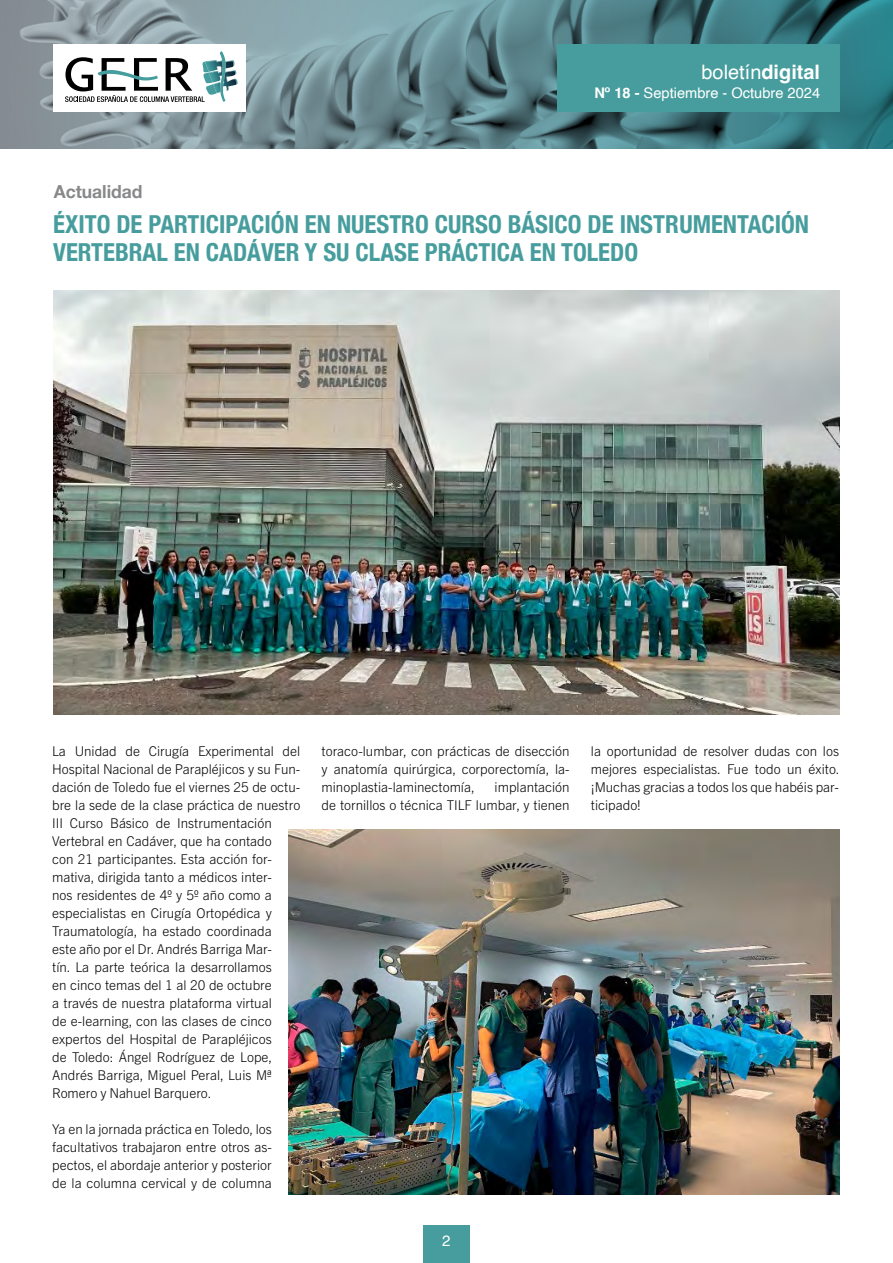
<style>
.page{position:relative;width:893px;height:1263px;background:#fff}
.page>*{position:absolute;margin:0;border:0;box-sizing:border-box;transform-origin:0 0}
.t1{font:700 condensed 24.75px/28.7px "Helvetica Neue";color:#479d9d}
.t2{font:19.95px "Helvetica";color:#fff}
.t3{font:700 18px "Helvetica Neue";color:#87888a}
.t4{font:15px "Helvetica";color:#fff}
.t5{font:14.7px "Helvetica";color:#fff}
.t6{font:300 13.5px/18px "Trade Gothic Next LT Pro";color:#000;text-align:justify}
.s1{font-weight:700}
</style>
<div class="page">
<div style="left:423px;top:1226px;width:47px;height:37px;background:#479d9d"></div>
<svg style="left:0;top:0;width:893px;height:149px;background:#63888f"></svg>
<div style="left:557px;top:44px;width:282px;height:68px;background:#479d9d"></div>
<div style="left:53px;top:44px;width:193px;height:68px;background:#fff"></div>
<svg style="left:65px;top:51px;width:173px;height:51px"></svg>
<img style="left:54px;top:290px;width:786px;height:424px">
<img style="left:289px;top:829px;width:550px;height:365px">
<h3 class="t3" style="left:54px;top:180px;width:90px">Actualidad</h3>
<h2 class="t2" style="left:701px;top:56px;width:120px">boletín<span class="s1">digital</span></h2>
<p class="t5" style="left:594px;top:82px;width:227px"><span class="s1">Nº 18 -</span> Septiembre - Octubre 2024</p>
<h1 class="t1" style="left:53px;top:209px;width:757px">ÉXITO DE PARTICIPACIÓN EN NUESTRO CURSO BÁSICO DE INSTRUMENTACIÓN<br>VERTEBRAL EN CADÁVER Y SU CLASE PRÁCTICA EN TOLEDO</h1>
<p class="t6" style="left:52px;top:741px;width:250px;text-align:left">La Unidad de Cirugía Experimental del Hospital Nacional de Parapléjicos y su Fun&shy;dación de Toledo fue el viernes 25 de octu&shy;bre la sede de la clase práctica de nuestro III Curso Básico de Instrumentación Vertebral en Cadáver, que ha contado<br>con 21 participantes. Esta acción for&shy;mativa, dirigida tanto a médicos inter-<br>nos residentes de 4º y 5º año como a especialistas en Cirugía Ortopédica y Traumatología, ha estado coordinada<br>este año por el Dr. Andrés Barriga Mar-<br>tín. La parte teórica la desarrollamos<br>en cinco temas del 1 al 20 de octubre<br>a través de nuestra plataforma virtual<br>de e-learning, con las clases de cinco expertos del Hospital de Parapléjicos<br>de Toledo: Ángel Rodríguez de Lope, Andrés Barriga, Miguel Peral, Luis Mª Romero y Nahuel Barquero.</p>
<p class="t6" style="left:52px;top:1119px;width:221px">Ya en la jornada práctica en Toledo, los facultativos trabajaron entre otros as&shy;pectos, el abordaje anterior y posterior de la columna cervical y de columna</p>
<p class="t6" style="left:322px;top:741px;width:250px">toraco-lumbar, con prácticas de disección y anatomía quirúrgica, corporectomía, la&shy;minoplastia-laminectomía,</p>
<p class="t6" style="left:322px;top:777px;width:250px;text-align:right">implantación<br>de tornillos o técnica TILF lumbar, y tienen</p>
<p class="t4" style="left:442px;top:1229px;width:10px">2</p>
<p class="t6" style="left:591px;top:741px;width:250px">la oportunidad de resolver dudas con los mejores especialistas. Fue todo un éxito. ¡Muchas gracias a todos los que habéis par&shy;ticipado!</p>
</div>
